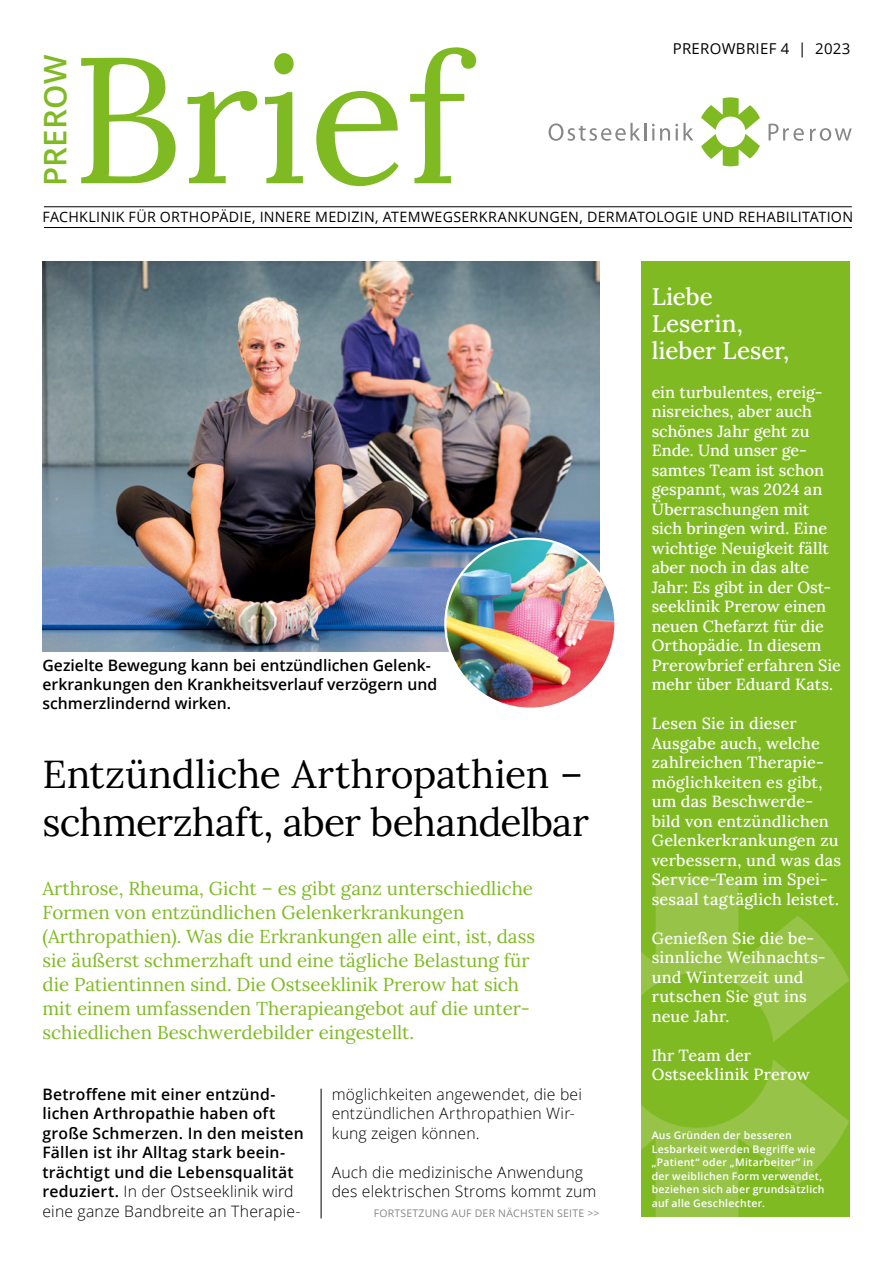
<style>
.page{position:relative;width:893px;height:1263px;background:#fff}
.page>*{position:absolute;margin:0;border:0;box-sizing:border-box;transform-origin:0 0}
.t1{font:178.8px "Lora";color:#7fba23}
.t2{font:39px/48px "Lora";letter-spacing:-.01em;color:#000}
.t3{font:600 31.05px "Open Sans";letter-spacing:.01em;color:#7fba23}
.t4{font:24px/27px "Lora";letter-spacing:.005em;color:#fff}
.t5{font:18.75px/24px "Lora";color:#7fba23}
.t6{font:16.2px/19.5px "Lora";letter-spacing:.005em;color:#fff}
.t7{font:600 15.75px/19.5px "Open Sans";letter-spacing:.01em;color:#000}
.t8{font:300 15.75px/19.5px "Open Sans";letter-spacing:.01em;color:#000}
.t9{font:15px "Open Sans";letter-spacing:.02em;color:#000}
.t10{font:14.25px "Open Sans";letter-spacing:.02em;color:#000}
.t11{font:600 10.5px/13.5px "Open Sans";letter-spacing:.025em;color:#fff}
.t12{font:10.5px "Open Sans";letter-spacing:.02em;color:#868786}
.s1{font-weight:300}
</style>
<div class="page">
<svg style="left:701px;top:97px;width:59px;height:69px"></svg>
<svg style="left:549px;top:123px;width:97px;height:18px"></svg>
<svg style="left:652px;top:123px;width:41px;height:17px"></svg>
<svg style="left:769px;top:124px;width:35px;height:17px"></svg>
<svg style="left:810px;top:128px;width:42px;height:13px"></svg>
<hr style="left:44px;top:227px;width:808px;height:1px;background:#000">
<hr style="left:44px;top:206px;width:808px;height:1px;background:#000">
<img style="left:43px;top:261px;width:557px;height:390px">
<div style="left:641px;top:261px;width:208px;height:955px;background:#7fba23"></div>
<svg style="left:641px;top:1060px;width:208px;height:156px"></svg>
<svg style="left:641px;top:876px;width:208px;height:166px"></svg>
<hr style="left:321px;top:1089px;width:1px;height:129px;background:#000">
<img style="left:445px;top:539px;width:170px;height:170px;border-radius:85px">
<p class="t9" style="left:673px;top:38px;width:179px">PREROWBRIEF 4 | 2023</p>
<h3 class="t3" style="left:34px;top:186px;width:133px;rotate:-90deg">PREROW</h3>
<h1 class="t1" style="left:71px;top:-16px;width:396px">Brief</h1>
<p class="t10" style="left:43px;top:207px;width:812px">FACHKLINIK FÜR ORTHOPÄDIE, INNERE MEDIZIN, ATEMWEGSERKRANKUNGEN, DERMATOLOGIE UND REHABILITATION</p>
<p class="t7" style="left:43px;top:656px;width:396px;line-height:18.9px">Gezielte Bewegung kann bei entzündlichen Gelenk&shy;erkrankungen den Krankheitsverlauf verzögern und schmerzlindernd wirken.</p>
<h2 class="t2" style="left:43px;top:748px;width:548px">Entzündliche Arthropathien – schmerzhaft, aber behandelbar</h2>
<p class="t5" style="left:43px;top:875px;width:494px">Arthrose, Rheuma, Gicht – es gibt ganz unterschiedliche Formen von entzündlichen Gelenkerkrankungen (Arthropathien). Was die Erkrankungen alle eint, ist, dass sie äußerst schmerzhaft und eine tägliche Belastung für die Patientinnen sind. Die Ostseeklinik Prerow hat sich mit einem umfassenden Therapieangebot auf die unter&shy;schiedlichen Beschwerdebilder eingestellt.</p>
<p class="t7" style="left:43px;top:1084px;width:263px">Betroffene mit einer entzünd&shy;lichen Arthropathie haben oft große Schmerzen. In den meisten Fällen ist ihr Alltag stark beein&shy;trächtigt und die Lebensqualität reduziert. <span class="s1">In der Ostseeklinik wird eine ganze Bandbreite an Therapie-</span></p>
<p class="t8" style="left:332px;top:1084px;width:252px">möglichkeiten angewendet, die bei entzündlichen Arthropathien Wir&shy;kung zeigen können.</p>
<p class="t8" style="left:332px;top:1162px;width:266px">Auch die medizinische Anwendung des elektrischen Stroms kommt zum</p>
<p class="t12" style="left:374px;top:1206px;width:227px">FORTSETZUNG AUF DER NÄCHSTEN SEITE &gt;&gt;</p>
<h3 class="t4" style="left:652px;top:281px;width:139px">Liebe<br>Leserin, lieber Leser,</h3>
<p class="t6" style="left:652px;top:381px;width:191px">ein turbulentes, ereig&shy;nisreiches, aber auch schönes Jahr geht zu<br>Ende. Und unser ge&shy;samtes Team ist schon gespannt, was 2024 an<br>Überraschungen mit sich bringen wird. Eine wichtige Neuigkeit fällt aber noch in das alte<br>Jahr: Es gibt in der Ost&shy;seeklinik Prerow einen neuen Chefarzt für die<br>Orthopädie. In diesem<br>Prerowbrief erfahren Sie mehr über Eduard Kats.</p>
<p class="t6" style="left:652px;top:713px;width:191px">Lesen Sie in dieser<br>Ausgabe auch, welche zahlreichen Therapie&shy;möglichkeiten es gibt, um das Beschwerde&shy;bild von entzündlichen<br>Gelenkerkrankungen zu verbessern, und was das<br>Service-Team im Spei&shy;sesaal tagtäglich leistet.</p>
<p class="t6" style="left:652px;top:927px;width:176px">Genießen Sie die be&shy;sinnliche Weihnachts&shy;und Winterzeit und rutschen Sie gut ins neue Jahr.</p>
<p class="t6" style="left:652px;top:1044px;width:160px">Ihr Team der<br>Ostseeklinik Prerow</p>
<p class="t11" style="left:652px;top:1128px;width:174px">Aus Gründen der besseren<br>Lesbarkeit werden Begriffe wie „Patient“ oder „Mitarbeiter” in der weiblichen Form verwendet, beziehen sich aber grundsätzlich auf alle Geschlechter.</p>
</div>
